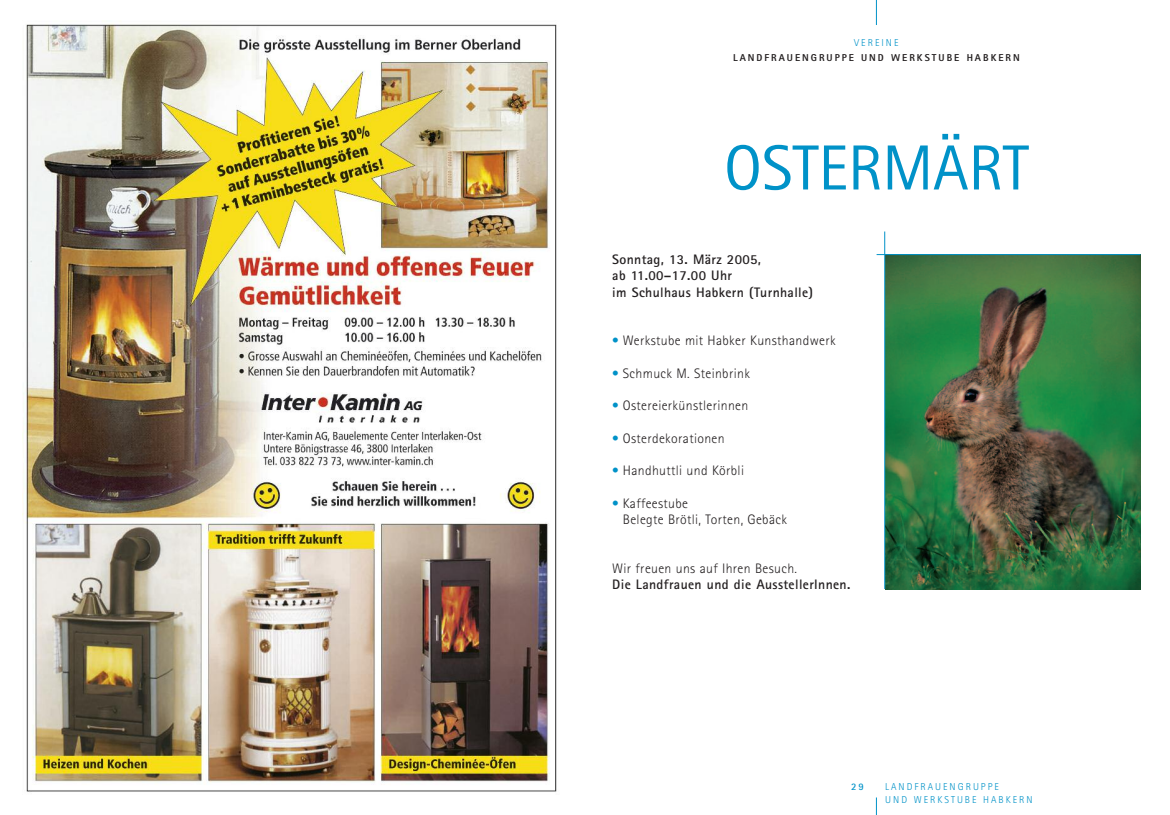
<style>
.page{position:relative;width:1170px;height:815px;background:#fff}
.page>*{position:absolute;margin:0;border:0;box-sizing:border-box;transform-origin:0 0}
.t1{font:63.75px "Rotis Sans Serif";color:#0092c8}
.t2{font:300 13.75px/16.2px "Rotis Sans Serif";letter-spacing:.025em;color:#231f20}
.t3{font:700 13.75px/16.2px "Rotis Sans Serif";letter-spacing:.025em;color:#231f20}
.t4{font:300 10px/12.5px "Rotis Sans Serif";letter-spacing:.2em;color:#0092c8}
.t5{font:800 10px "Rotis Sans Serif";letter-spacing:.2em;color:#231f20}
.t6{font:700 10px "Rotis Sans Serif";color:#0092c8}
.s1{color:#0092c8}
</style>
<div class="page">
<img style="left:22px;top:24px;width:535px;height:768px">
<svg style="left:876px;top:0;width:1px;height:25px"></svg>
<svg style="left:876px;top:797px;width:1px;height:18px"></svg>
<img style="left:885px;top:255px;width:255px;height:334px">
<hr style="left:876px;top:254px;width:264px;height:1px;background:#0092c8">
<hr style="left:884px;top:232px;width:1px;height:357px;background:#0092c8">
<p class="t4" style="left:854px;top:37px;width:46px">VEREINE</p>
<p class="t5" style="left:733px;top:54px;width:288px">LANDFRAUENGRUPPE UND WERKSTUBE HABKERN</p>
<h1 class="t1" style="left:724px;top:145px;width:306px">OSTERMÄRT</h1>
<p class="t3" style="left:612px;top:253px;width:202px">Sonntag, 13. März 2005,<br>ab 11.00–17.00 Uhr<br>im Schulhaus Habkern (Turnhalle)</p>
<p class="t2" style="left:612px;top:334px;width:225px"><span class="s1">•</span> Werkstube mit Habker Kunsthandwerk</p>
<p class="t2" style="left:612px;top:366px;width:139px"><span class="s1">•</span> Schmuck M. Steinbrink</p>
<p class="t2" style="left:612px;top:399px;width:137px"><span class="s1">•</span> Ostereierkünstlerinnen</p>
<p class="t2" style="left:612px;top:431px;width:114px"><span class="s1">•</span> Osterdekorationen</p>
<p class="t2" style="left:612px;top:464px;width:133px"><span class="s1">•</span> Handhuttli und Körbli</p>
<p class="t2" style="left:623px;top:496px;width:165px;text-indent:-11px"><span class="s1">•</span> Kaffeestube<br>Belegte Brötli, Torten, Gebäck</p>
<p class="t2" style="left:612px;top:561px;width:186px">Wir freuen uns auf Ihren Besuch.</p>
<p class="t3" style="left:612px;top:578px;width:239px">Die Landfrauen und die AusstellerInnen.</p>
<p class="t6" style="left:851px;top:783px;width:14px">29</p>
<p class="t4" style="left:885px;top:782px;width:149px">LANDFRAUENGRUPPE<br>UND WERKSTUBE HABKERN</p>
</div>
